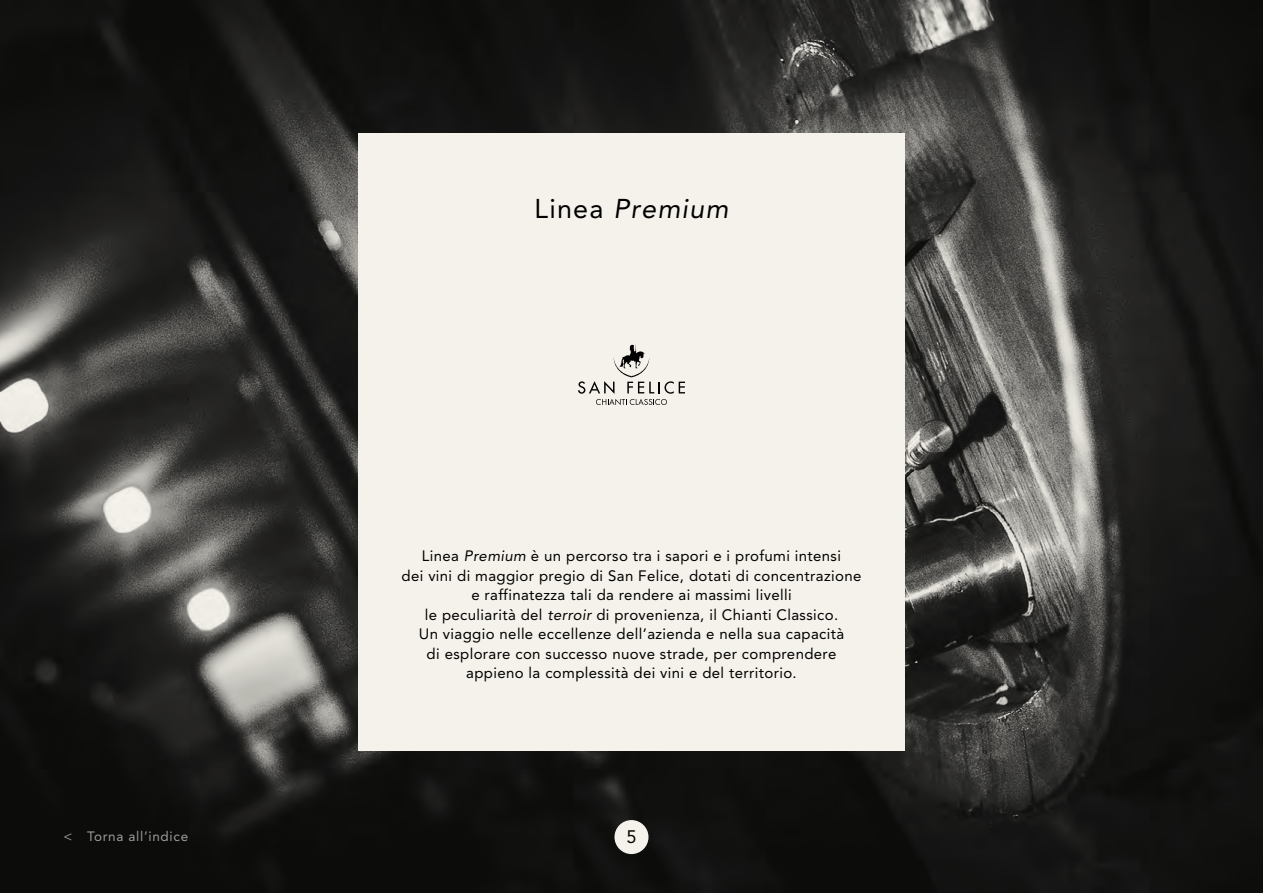
<style>
.page{position:relative;width:1263px;height:893px;background:#fff}
.page>*{position:absolute;margin:0;border:0;box-sizing:border-box;transform-origin:0 0}
.t1{font:italic 27px "Avenir LT Pro";letter-spacing:.04em;color:#000}
.t2{font:18px "Avenir LT Pro";color:#000}
.t3{font:15px/19.5px "Avenir LT Pro";letter-spacing:.025em;color:#000;text-align:center}
.t4{font:13.5px "Avenir LT Pro";letter-spacing:.05em;color:#9d9d9c}
.s1{font-style:normal}
.s2{font-style:italic}
</style>
<div class="page">
<img style="left:0;top:0;width:1263px;height:893px">
<div style="left:358px;top:133px;width:547px;height:618px;background:#f4f2ea"></div>
<div style="left:614px;top:820px;width:34px;height:34px;background:#f4f2ea;border-radius:50%"></div>
<svg style="left:578px;top:344px;width:107px;height:61px"></svg>
<p class="t4" style="left:63px;top:828px;width:126px">&lt; Torna all’indice</p>
<h1 class="t1" style="left:534px;top:192px;width:196px"><span class="s1">Linea</span> Premium</h1>
<p class="t3" style="left:402px;top:546px;width:461px">Linea <span class="s2">Premium</span> è un percorso tra i sapori e i profumi intensi<br>dei vini di maggior pregio di San Felice, dotati di concentrazione e raffinatezza tali da rendere ai massimi livelli<br>le peculiarità del <span class="s2">terroir</span> di provenienza, il Chianti Classico.<br>Un viaggio nelle eccellenze dell’azienda e nella sua capacità<br>di esplorare con successo nuove strade, per comprendere appieno la complessità dei vini e del territorio.</p>
<p class="t2" style="left:626px;top:825px;width:12px">5</p>
</div>
